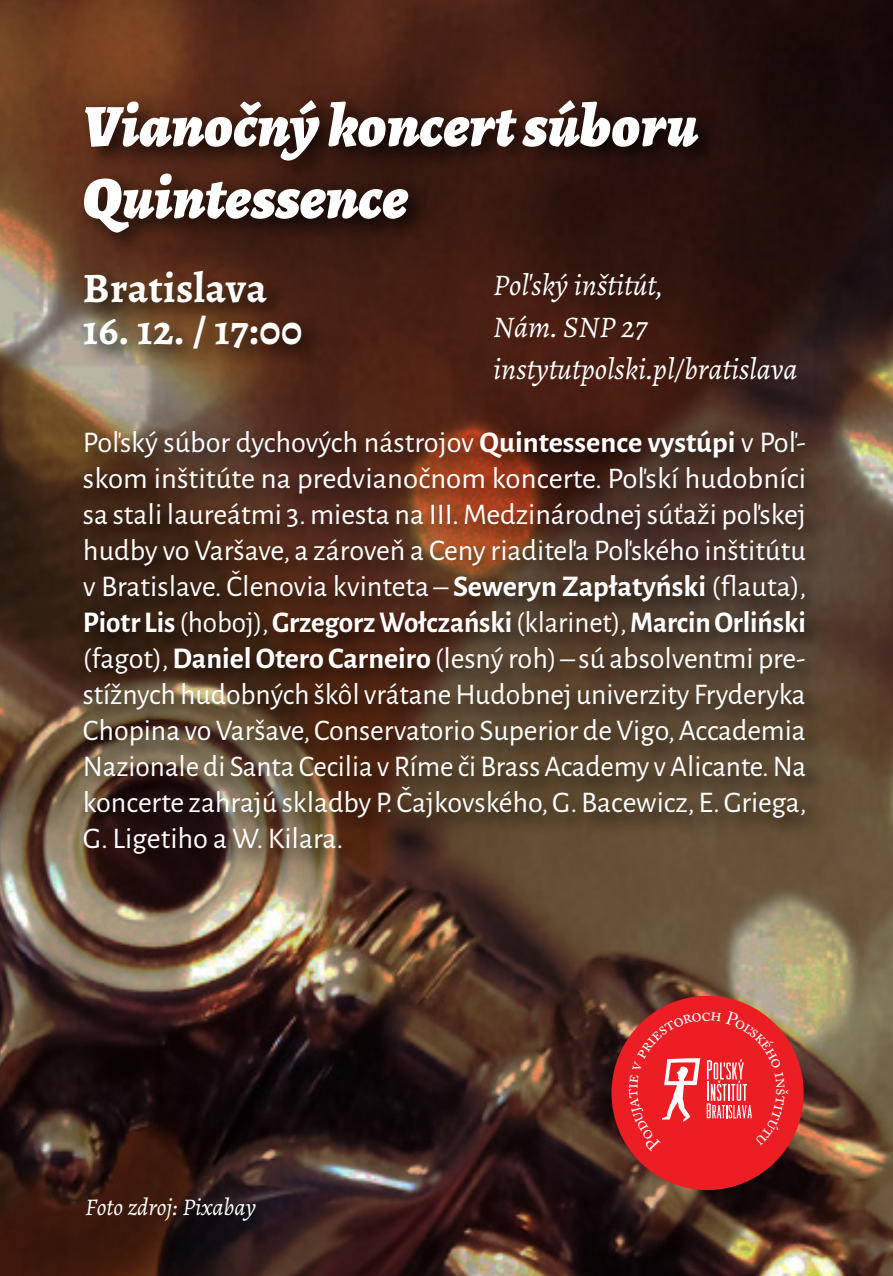
<style>
.page{position:relative;width:893px;height:1276px;background:#fff}
.page>*{position:absolute;margin:0;border:0;box-sizing:border-box;transform-origin:0 0}
.t1{font:italic 900 60px/72px "Alegreya";color:#fff}
.t2{font:700 42px "Alegreya";letter-spacing:.01em;color:#fff}
.t3{font:30px/36px "Alegreya Sans";color:#fff;text-align:justify}
.t4{font:italic 30px/42px "Alegreya";color:#fff}
.t5{font:italic 24px "Alegreya";color:#fff}
.s1{font-weight:700}
</style>
<div class="page">
<img style="left:0;top:0;width:893px;height:1276px">
<div style="left:78px;top:93px;width:751px;height:785px;background:#000;opacity:.75"></div>
<div style="left:611px;top:996px;width:193px;height:194px;background:#ed1d24;border-radius:50%"></div>
<svg style="left:629px;top:1010px;width:159px;height:141px"></svg>
<h1 class="t1" style="left:83px;top:90px;width:616px">Vianočný koncert súboru<br>Quintessence</h1>
<h2 class="t2" style="left:83px;top:261px;width:185px">Bratislava</h2>
<h2 class="t2" style="left:83px;top:303px;width:221px">16. 12. / 17:00</h2>
<p class="t4" style="left:493px;top:264px;width:306px">Poľský inštitút,<br>Nám. SNP 27 instytutpolski.pl/bratislava</p>
<p class="t3" style="left:83px;top:423px;width:725px">Poľský súbor dychových nástrojov <span class="s1">Quintessence vystúpi</span> v Poľ&shy;skom inštitúte na predvianočnom koncerte. Poľskí hudobníci sa stali laureátmi 3. miesta na III. Medzinárodnej súťaži poľskej hudby vo Varšave, a zároveň a Ceny riaditeľa Poľského inštitútu v Bratislave. Členovia kvinteta – <span class="s1">Seweryn Zapłatyński</span> (flauta), <span class="s1">Piotr Lis</span> (hoboj), <span class="s1">Grzegorz Wołczański</span> (klarinet), <span class="s1">Marcin Orliński </span>(fagot), <span class="s1">Daniel Otero Carneiro</span> (lesný roh) – sú absolventmi pre&shy;stížnych hudobných škôl vrátane Hudobnej univerzity Fryderyka Chopina vo Varšave, Conservatorio Superior de Vigo, Accademia Nazionale di Santa Cecilia v Ríme či Brass Academy v Alicante. Na koncerte zahrajú skladby P. Čajkovského, G. Bacewicz, E. Griega, G. Ligetiho a W. Kilara.</p>
<p class="t5" style="left:85px;top:1192px;width:172px">Foto zdroj: Pixabay</p>
</div>
